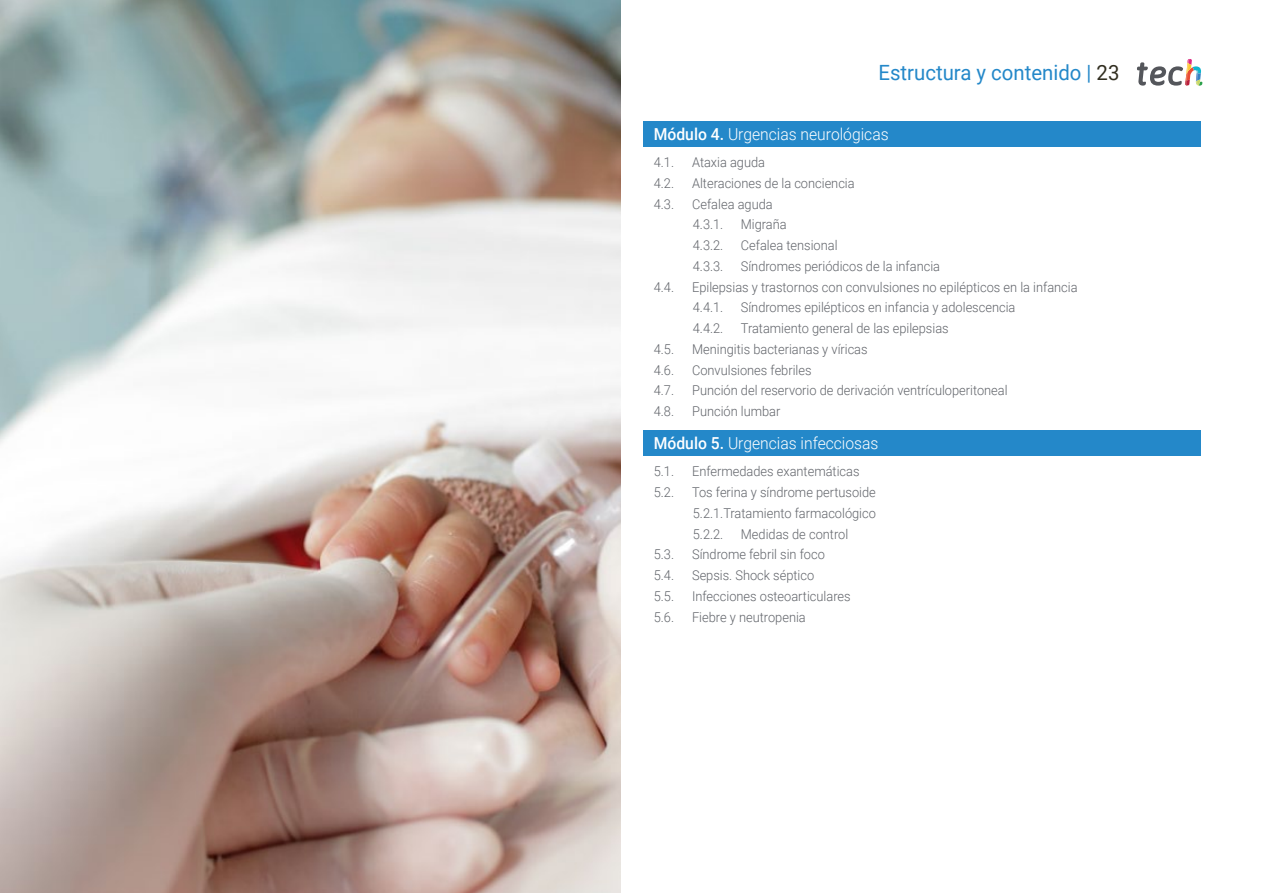
<style>
.page{position:relative;width:1263px;height:893px;background:#fff}
.page>*{position:absolute;margin:0;border:0;box-sizing:border-box;transform-origin:0 0}
.t1{font:21px "Roboto";color:#2488c9}
.t2{font:300 16.5px "Roboto";color:#fff;scale:.95 1}
.t3{font:300 13.5px/20.7px "Roboto";color:#61646a;scale:.95 1}
.s1{color:#312e20}
.s2{font-weight:500}
</style>
<div class="page">
<svg style="left:1137px;top:59px;width:65px;height:27px"></svg>
<div style="left:643px;top:121px;width:557px;height:25px;background:#2488c9"></div>
<div style="left:643px;top:430px;width:557px;height:25px;background:#2488c9"></div>
<img style="left:0;top:0;width:621px;height:893px">
<h1 class="t1" style="left:878px;top:57px;width:242px">Estructura y contenido | <span class="s1">23</span></h1>
<p class="t2" style="left:654px;top:123px;width:249px"><span class="s2">Módulo 4.</span> Urgencias neurológicas</p>
<p class="t3" style="left:654px;top:151px;width:23px">4.1.</p>
<p class="t3" style="left:692px;top:151px;width:78px">Ataxia aguda</p>
<p class="t3" style="left:654px;top:172px;width:23px">4.2.</p>
<p class="t3" style="left:692px;top:172px;width:173px">Alteraciones de la conciencia</p>
<p class="t3" style="left:654px;top:193px;width:23px">4.3.</p>
<p class="t3" style="left:692px;top:193px;width:86px">Cefalea aguda<br>4.3.1.</p>
<p class="t3" style="left:741px;top:214px;width:50px">Migraña</p>
<p class="t3" style="left:693px;top:234px;width:34px">4.3.2.</p>
<p class="t3" style="left:741px;top:234px;width:103px">Cefalea tensional</p>
<p class="t3" style="left:693px;top:255px;width:34px">4.3.3.</p>
<p class="t3" style="left:741px;top:255px;width:211px">Síndromes periódicos de la infancia</p>
<p class="t3" style="left:654px;top:276px;width:23px">4.4.</p>
<p class="t3" style="left:692px;top:276px;width:407px">Epilepsias y trastornos con convulsiones no epilépticos en la infancia<br>4.4.1.</p>
<p class="t3" style="left:741px;top:297px;width:291px">Síndromes epilépticos en infancia y adolescencia</p>
<p class="t3" style="left:693px;top:317px;width:34px">4.4.2.</p>
<p class="t3" style="left:741px;top:317px;width:220px">Tratamiento general de las epilepsias</p>
<p class="t3" style="left:654px;top:338px;width:23px">4.5.</p>
<p class="t3" style="left:692px;top:338px;width:186px">Meningitis bacterianas y víricas</p>
<p class="t3" style="left:654px;top:359px;width:23px">4.6.</p>
<p class="t3" style="left:692px;top:359px;width:127px">Convulsiones febriles</p>
<p class="t3" style="left:654px;top:380px;width:23px">4.7.</p>
<p class="t3" style="left:692px;top:380px;width:334px">Punción del reservorio de derivación ventrículoperitoneal</p>
<p class="t3" style="left:654px;top:400px;width:23px">4.8.</p>
<p class="t3" style="left:692px;top:400px;width:95px">Punción lumbar</p>
<p class="t2" style="left:654px;top:432px;width:238px"><span class="s2">Módulo 5.</span> Urgencias infecciosas</p>
<p class="t3" style="left:654px;top:461px;width:23px">5.1.</p>
<p class="t3" style="left:692px;top:461px;width:178px">Enfermedades exantemáticas</p>
<p class="t3" style="left:654px;top:481px;width:23px">5.2.</p>
<p class="t3" style="left:692px;top:481px;width:195px;text-align:justify">Tos ferina y síndrome pertusoide 5.2.1.Tratamiento farmacológico 5.2.2.</p>
<p class="t3" style="left:741px;top:523px;width:115px">Medidas de control</p>
<p class="t3" style="left:654px;top:544px;width:23px">5.3.</p>
<p class="t3" style="left:692px;top:544px;width:141px">Síndrome febril sin foco</p>
<p class="t3" style="left:654px;top:564px;width:23px">5.4.</p>
<p class="t3" style="left:692px;top:564px;width:130px">Sepsis. Shock séptico</p>
<p class="t3" style="left:654px;top:585px;width:23px">5.5.</p>
<p class="t3" style="left:692px;top:585px;width:168px">Infecciones osteoarticulares</p>
<p class="t3" style="left:654px;top:606px;width:23px">5.6.</p>
<p class="t3" style="left:692px;top:606px;width:121px">Fiebre y neutropenia</p>
</div>
